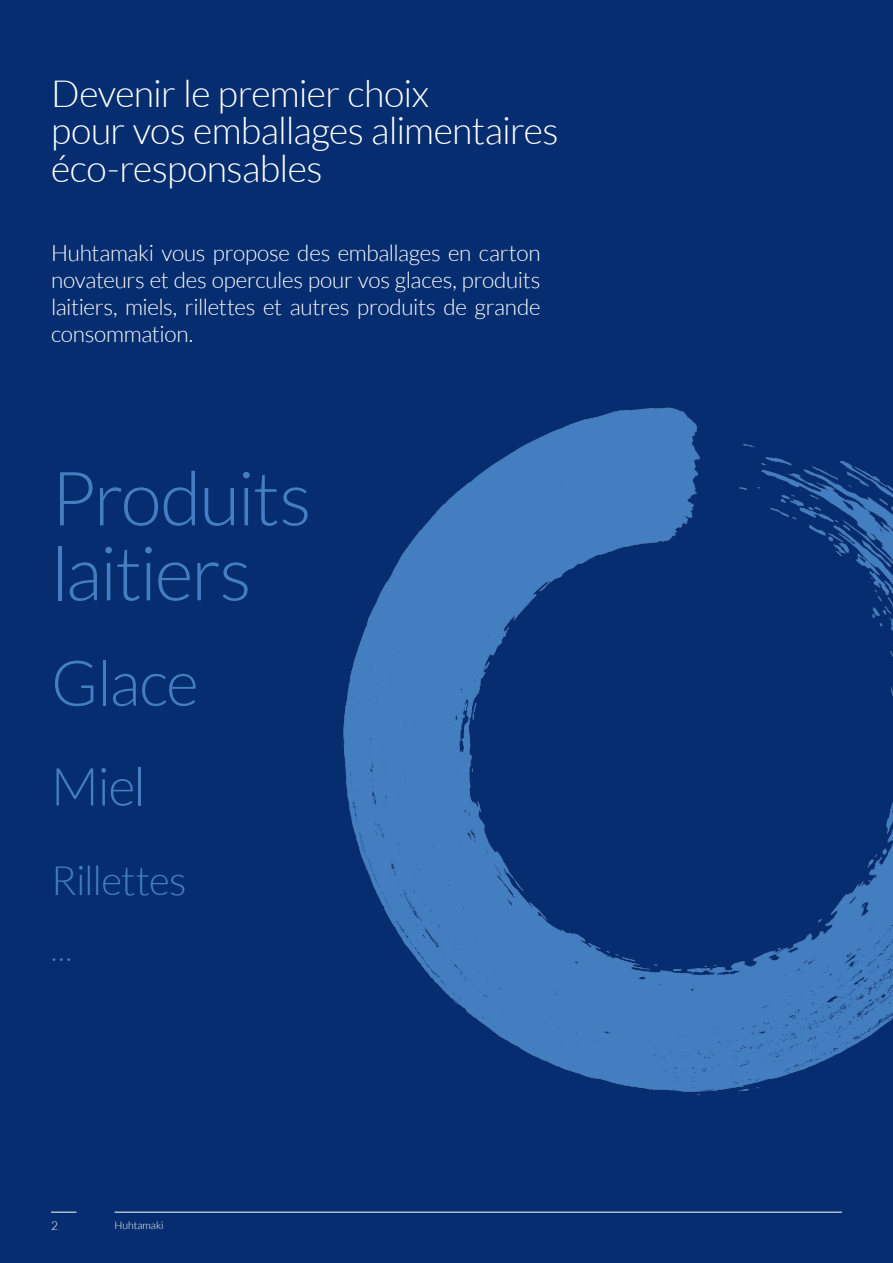
<style>
.page{position:relative;width:893px;height:1263px;background:#052d6f}
.page>*{position:absolute;margin:0;border:0;box-sizing:border-box;transform-origin:0 0}
.Catalogue__heading{font:300 75px/75px "Lato";letter-spacing:-.03em;color:#437ec1}
.Catalogue__heading-2{font:300 63px "Lato";letter-spacing:-.02em;color:#437ec1}
.Catalogue__heading-3{font:300 52.5px "Lato";color:#437ec1}
.Catalogue__heading-4{font:300 40.5px "Lato";letter-spacing:-.02em;color:#437ec1}
.Catalogue__heading-5{font:300 37.5px/37.5px "Lato";letter-spacing:-.02em;color:#fff}
.Catalogue__heading-6{font:300 30px "Lato";color:#437ec1}
.t1{font:300 22.5px/27px "Lato";letter-spacing:-.015em;color:#fff;text-align:justify}
.Page_No{font:300 12px "Lato";color:#fff}
.t2{font:300 10.5px "Lato";color:#fff}
</style>
<div class="page">
<img style="left:343px;top:407px;width:550px;height:688px">
<hr style="left:115px;top:1212px;width:727px;height:1px;background:#fff">
<svg style="left:51px;top:1212px;width:26px;height:1px"></svg>
<p class="Catalogue__heading-5" style="left:51px;top:75px;width:509px">Devenir le premier choix<br>pour vos emballages alimentaires éco-responsables</p>
<p class="t1" style="left:51px;top:239px;width:491px">Huhtamaki vous propose des emballages en carton novateurs et des opercules pour vos glaces, produits laitiers, miels, rillettes et autres produits de grande consommation.</p>
<p class="Catalogue__heading" style="left:51px;top:461px;width:262px">Produits laitiers</p>
<p class="Catalogue__heading-2" style="left:51px;top:649px;width:149px">Glace</p>
<p class="Catalogue__heading-3" style="left:51px;top:758px;width:97px">Miel</p>
<p class="Catalogue__heading-4" style="left:51px;top:859px;width:137px">Rillettes</p>
<p class="Catalogue__heading-6" style="left:51px;top:934px;width:22px">…</p>
<p class="Page_No" style="left:51px;top:1219px;width:8px">2</p>
<p class="t2" style="left:114px;top:1219px;width:51px">Huhtamaki</p>
</div>
